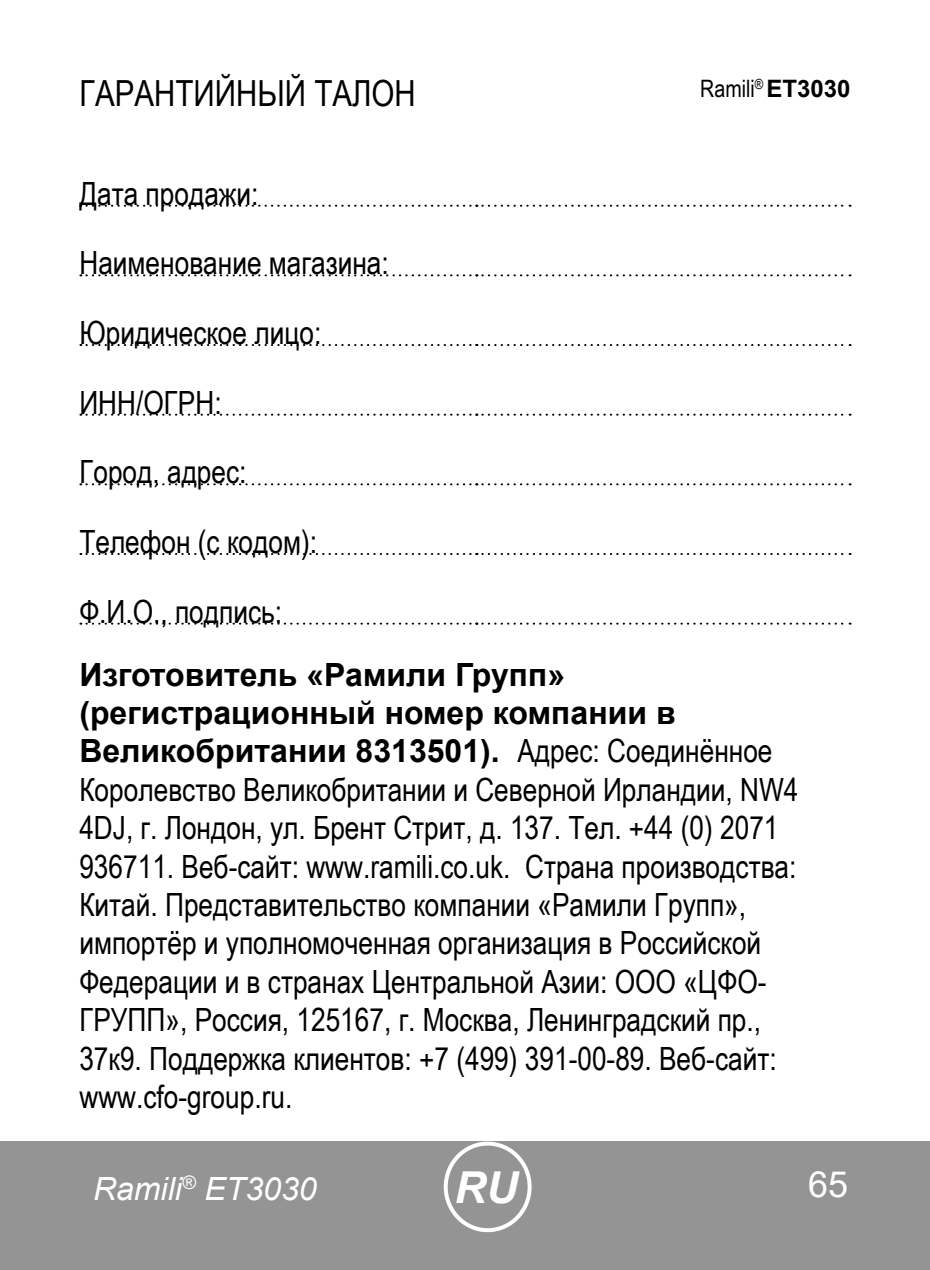
<style>
.page{position:relative;width:930px;height:1270px;background:#fff}
.page>*{position:absolute;margin:0;border:0;box-sizing:border-box;transform-origin:0 0}
.t1{font:italic 700 44px "Arial";color:#fff}
.t2{font:36px "Arial Narrow";color:#000}
.t3{font:36px "Arial";color:#fff}
.t4{font:32px/38.4px "Arial Narrow";color:#000}
.t5{font:700 32px/38.4px "Arial";color:#000}
.t6{font:italic 32px "Arial";color:#fff}
.t7{font:24px "Arial Narrow";color:#000}
.s1{font-family:"Arial";font-weight:700}
.s2{font-family:"Arial Narrow";font-weight:400}
</style>
<div class="page">
<div style="left:0;top:1142px;width:930px;height:128px;background:#949494"></div>
<div style="left:444px;top:1142px;width:87px;height:90px;border:4px solid #fff;border-radius:50%"></div>
<svg style="left:80px;top:205px;width:770px;height:2px"></svg>
<svg style="left:80px;top:274px;width:770px;height:2px"></svg>
<svg style="left:80px;top:344px;width:770px;height:2px"></svg>
<svg style="left:80px;top:414px;width:770px;height:2px"></svg>
<svg style="left:80px;top:483px;width:770px;height:2px"></svg>
<svg style="left:80px;top:553px;width:770px;height:2px"></svg>
<svg style="left:80px;top:623px;width:770px;height:2px"></svg>
<p class="t2" style="left:79px;top:66px;width:338px">ГАРАНТИЙНЫЙ ТАЛОН</p>
<p class="t7" style="left:700px;top:71px;width:152px">Ramili<sup>®</sup> <span class="s1">ET3030</span></p>
<p class="t4" style="left:79px;top:157px;width:311px;line-height:69.6px">Дата продажи:<br>Наименование магазина:<br>Юридическое лицо:<br>ИНН/ОГРН:<br>Город, адрес:<br>Телефон (с кодом):<br>Ф.И.О., подпись:</p>
<p class="t5" style="left:79px;top:655px;width:694px">Изготовитель «Рамили Групп» (регистрационный номер компании в<br>Великобритании 8313501). <span class="s2">Адрес: Соединённое</span></p>
<p class="t4" style="left:79px;top:769px;width:720px">Королевство Великобритании и Северной Ирландии, NW4<br>4DJ, г. Лондон, ул. Брент Стрит, д. 137. Тел. +44 (0) 2071<br>936711. Веб-сайт: www.ramili.co.uk. Страна производства:<br>Китай. Представительство компании «Рамили Групп», импортёр и уполномоченная организация в Российской Федерации и в странах Центральной Азии: ООО «ЦФО-ГРУПП», Россия, 125167, г. Москва, Ленинградский пр., 37к9. Поддержка клиентов: +7 (499) 391-00-89. Веб-сайт: www.cfo-group.ru.</p>
<p class="t6" style="left:93px;top:1168px;width:225px">Ramili<sup>®</sup> ET3030</p>
<h1 class="t1" style="left:454px;top:1158px;width:65px">RU</h1>
<p class="t3" style="left:808px;top:1159px;width:42px">65</p>
</div>
